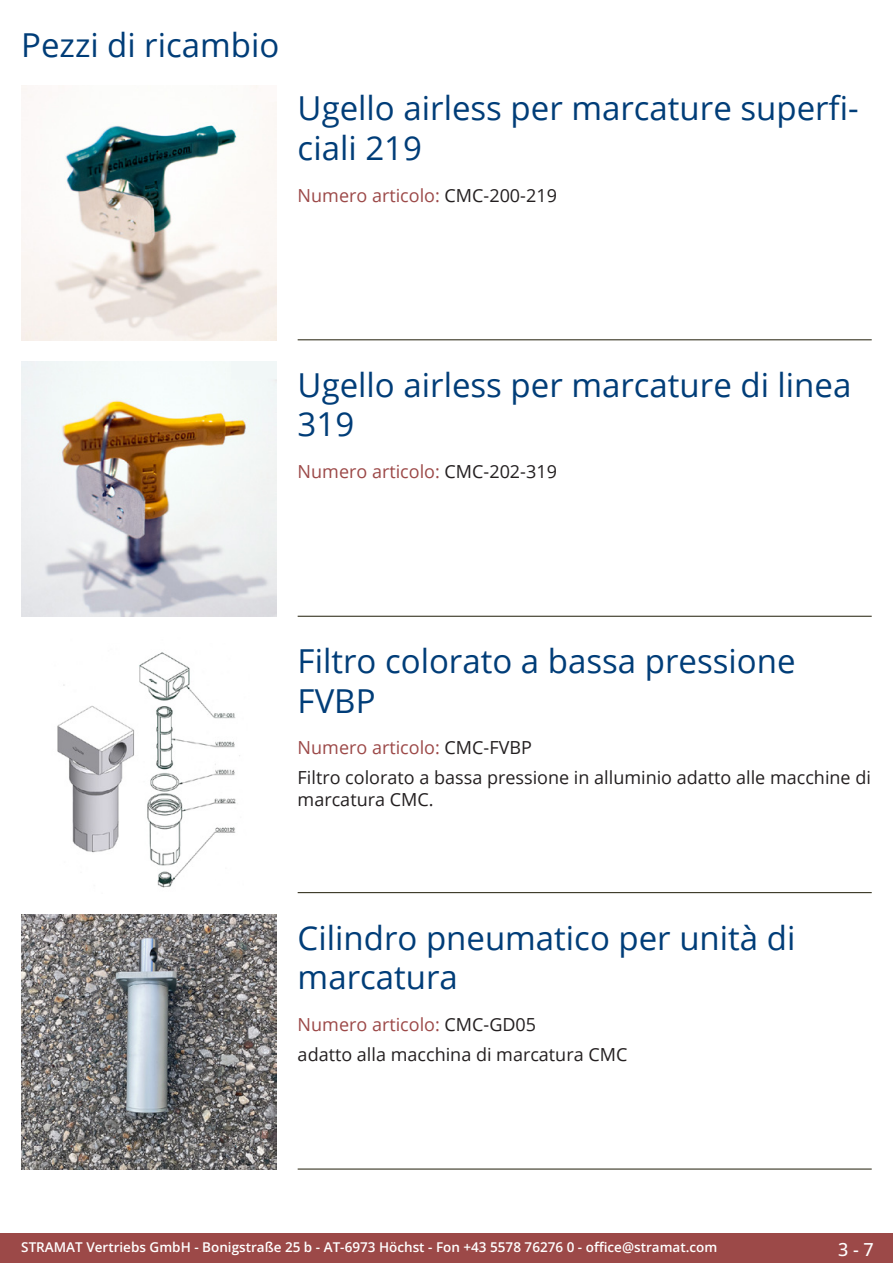
<style>
.page{position:relative;width:893px;height:1263px;background:#fff}
.page>*{position:absolute;margin:0;border:0;box-sizing:border-box;transform-origin:0 0}
.Produkttitel{font:33px/39.6px "Open Sans";color:#003d78}
.RastTitel{font:33px "Open Sans";color:#003d78}
.Beschreibung_Text{font:18px/21.6px "Open Sans";color:#231f20}
.TechDaten_Überschrif{font:18px "Open Sans";color:#9c4948}
.t1{font:500 18px "Open Sans";color:#fff}
.t2{font:600 13.5px "Open Sans";color:#fff}
.s1{color:#231f20}
</style>
<div class="page">
<div style="left:0;top:1233px;width:893px;height:30px;background:#9c4948"></div>
<hr style="left:298px;top:340px;width:574px;height:1px;background:#201d08">
<hr style="left:298px;top:616px;width:574px;height:1px;background:#201d08">
<hr style="left:298px;top:892px;width:574px;height:1px;background:#201d08">
<hr style="left:298px;top:1169px;width:574px;height:1px;background:#201d08">
<img style="left:21px;top:85px;width:255px;height:255px">
<img style="left:21px;top:361px;width:255px;height:256px">
<img style="left:57px;top:652px;width:183px;height:236px">
<img style="left:21px;top:914px;width:255px;height:255px">
<p class="RastTitel" style="left:21px;top:22px;width:260px">Pezzi di ricambio</p>
<p class="Produkttitel" style="left:298px;top:88px;width:560px">Ugello airless per marcature superfi&shy;ciali 219</p>
<p class="TechDaten_Überschrif" style="left:298px;top:183px;width:261px">Numero articolo: <span class="s1">CMC-200-219</span></p>
<p class="Produkttitel" style="left:298px;top:364px;width:555px">Ugello airless per marcature di linea<br>319</p>
<p class="TechDaten_Überschrif" style="left:298px;top:459px;width:261px">Numero articolo: <span class="s1">CMC-202-319</span></p>
<p class="Produkttitel" style="left:298px;top:640px;width:499px">Filtro colorato a bassa pressione<br>FVBP</p>
<p class="TechDaten_Überschrif" style="left:298px;top:735px;width:236px">Numero articolo: <span class="s1">CMC-FVBP</span></p>
<p class="Beschreibung_Text" style="left:298px;top:766px;width:575px">Filtro colorato a bassa pressione in alluminio adatto alle macchine di marcatura CMC.</p>
<p class="Produkttitel" style="left:298px;top:917px;width:499px">Cilindro pneumatico per unità di marcatura</p>
<p class="TechDaten_Überschrif" style="left:298px;top:1012px;width:240px">Numero articolo: <span class="s1">CMC-GD05</span></p>
<p class="Beschreibung_Text" style="left:298px;top:1043px;width:331px">adatto alla macchina di marcatura CMC</p>
<p class="t2" style="left:21px;top:1238px;width:698px">STRAMAT Vertriebs GmbH - Bonigstraße 25 b - AT-6973 Höchst - Fon +43 5578 76276 0 - office@stramat.com</p>
<p class="t1" style="left:838px;top:1237px;width:37px">3 - 7</p>
</div>
